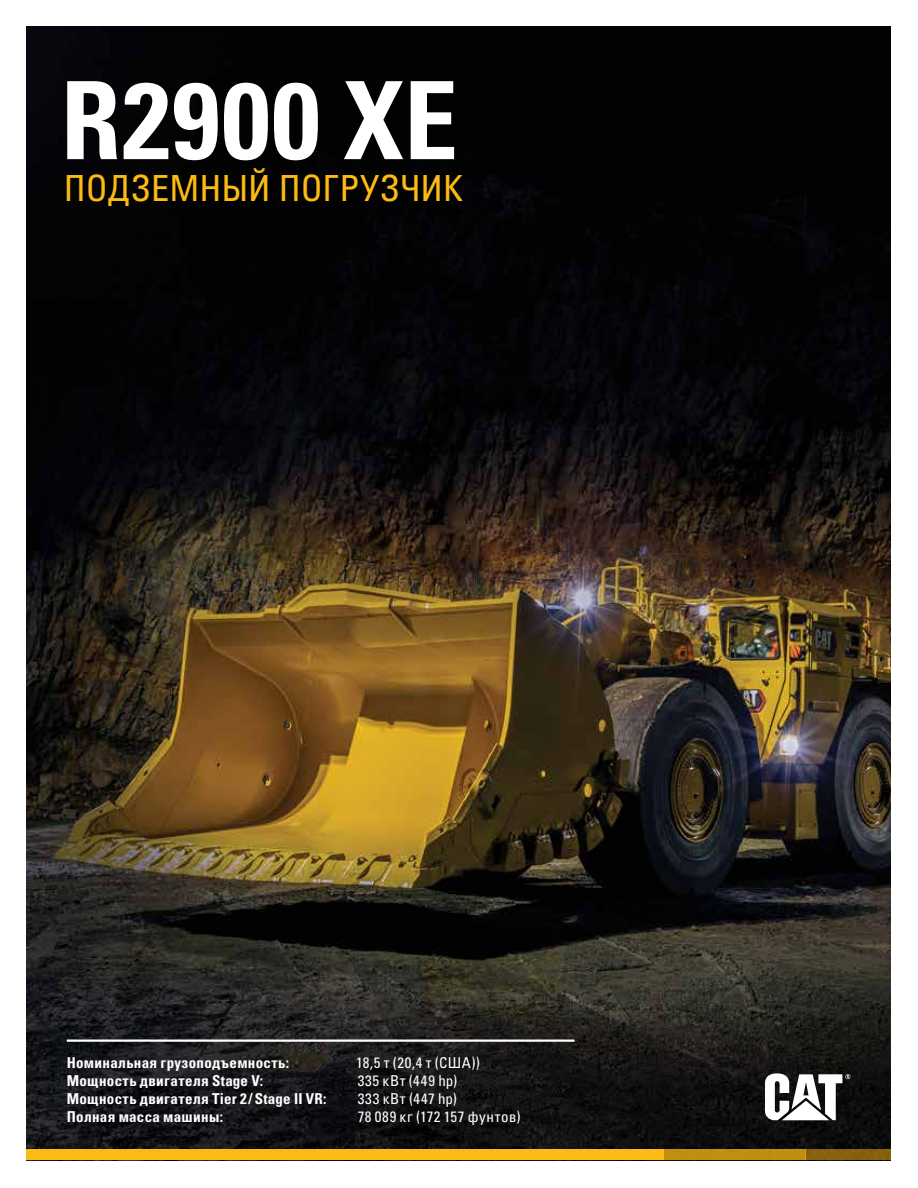
<style>
.page{position:relative;width:918px;height:1188px;background:#fff}
.page>*{position:absolute;margin:0;border:0;box-sizing:border-box;transform-origin:0 0}
.t1{font:108px "Univers LTCYR 67 Bold Cond";letter-spacing:.015em;color:#fff}
.t2{font:condensed 36px "Univers LTCYR 57";color:#fdba12}
.front_page_spec{font:15px "Univers LTCYR 67 Bold Cond";letter-spacing:.02em;color:#fff}
.front_page_spec-2{font:condensed 15px "Univers LTCYR 57";letter-spacing:.04em;color:#fff}
</style>
<div class="page">
<img style="left:26px;top:26px;width:864px;height:972px">
<svg style="left:26px;top:998px;width:864px;height:152px;background:#1b1a19"></svg>
<div style="left:26px;top:1150px;width:638px;height:10px;background:#fdba12"></div>
<div style="left:805px;top:1150px;width:85px;height:10px;background:#84620e"></div>
<div style="left:664px;top:1150px;width:142px;height:10px;background:#c08e10"></div>
<svg style="left:765px;top:1073px;width:85px;height:47px"></svg>
<hr style="left:67px;top:1040px;width:508px;height:2px;background:#fff">
<p class="t1" style="left:61px;top:54px;width:399px">R2900 XE</p>
<p class="t1" style="left:62px;top:63px;width:295px">794 AC</p>
<p class="t2" style="left:64px;top:166px;width:401px">ПОДЗЕМНЫЙ ПОГРУЗЧИК</p>
<p class="front_page_spec" style="left:67px;top:1053px;width:224px">Номинальная грузоподъемность:</p>
<p class="front_page_spec-2" style="left:356px;top:1053px;width:125px">18,5 т (20,4 т (США))</p>
<p class="front_page_spec" style="left:67px;top:1071px;width:198px">Мощность двигателя Stage V:</p>
<p class="front_page_spec-2" style="left:358px;top:1071px;width:101px">335 кВт (449 hp)</p>
<p class="front_page_spec" style="left:67px;top:1089px;width:261px">Мощность двигателя Tier 2/Stage II VR:</p>
<p class="front_page_spec-2" style="left:358px;top:1089px;width:101px">333 кВт (447 hp)</p>
<p class="front_page_spec" style="left:67px;top:1107px;width:158px">Полная масса машины:</p>
<p class="front_page_spec-2" style="left:358px;top:1107px;width:164px">78 089 кг (172 157 фунтов)</p>
</div>
